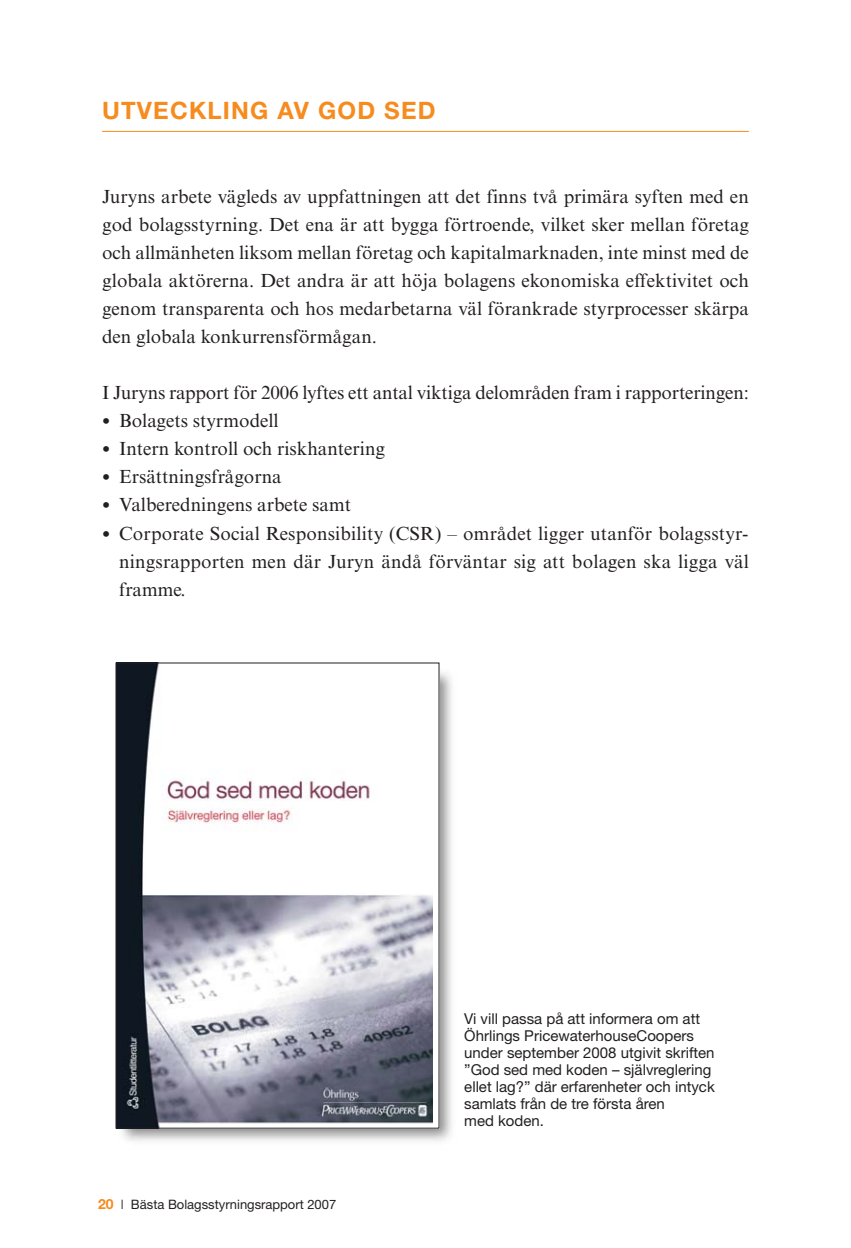
<style>
.page{position:relative;width:851px;height:1248px;background:#fff}
.page>*{position:absolute;margin:0;border:0;box-sizing:border-box;transform-origin:0 0}
.t1{font:700 24px "Helvetica Neue";letter-spacing:.05em;color:#f68b1e}
.t2{font:19px/28px "Times NRMT";color:#231f20;text-align:justify}
.t3{font:15px/17px "Helvetica Neue";color:#231f20}
.t4{font:13px "Helvetica Neue";color:#231f20}
.s1{font-size:23px}
.s2{font-weight:700;font-size:14px;color:#f68b1e}
.s3{font-weight:300}
</style>
<div class="page">
<img style="left:115px;top:665px;width:337px;height:476px">
<hr style="left:102px;top:131px;width:646px;height:1px;background:#f68b1e">
<img style="left:118px;top:664px;width:315px;height:462px">
<div style="left:116px;top:662px;width:323px;height:466px;border:1px solid #231f20"></div>
<p class="t1" style="left:102px;top:102px;width:335px">UTVECKLING AV GOD SED</p>
<p class="t2" style="left:102px;top:184px;width:648px">Juryns arbete vägleds av uppfattningen att det finns två primära syften med en god bolagsstyrning. Det ena är att bygga förtroende, vilket sker mellan företag och allmänheten liksom mellan företag och kapitalmarknaden, inte minst med de globala aktörerna. Det andra är att höja bolagens ekonomiska effektivitet och genom transparenta och hos medarbetarna väl förankrade styrprocesser skärpa den globala konkurrensförmågan.</p>
<p class="t2" style="left:102px;top:380px;width:648px">I Juryns rapport för 2006 lyftes ett antal viktiga delområden fram i rapporteringen:</p>
<p class="t2" style="left:102px;top:408px;width:178px"><span class="s1">•</span> Bolagets styrmodell</p>
<p class="t2" style="left:102px;top:436px;width:284px"><span class="s1">•</span> Intern kontroll och riskhantering</p>
<p class="t2" style="left:102px;top:464px;width:181px"><span class="s1">•</span> Ersättningsfrågorna</p>
<p class="t2" style="left:102px;top:492px;width:250px"><span class="s1">•</span> Valberedningens arbete samt</p>
<p class="t2" style="left:119px;top:520px;width:631px;text-indent:-17px"><span class="s1">•</span> Corporate Social Responsibility (CSR) – området ligger utanför bolagsstyr&shy;ningsrapporten men där Juryn ändå förväntar sig att bolagen ska ligga väl framme.</p>
<p class="t4" style="left:98px;top:1199px;width:240px"><span class="s2">20</span> <span class="s3">I</span> Bästa Bolagsstyrningsrapport 2007</p>
<p class="t3" style="left:464px;top:1011px;width:252px">Vi vill passa på att informera om att<br>Öhrlings PricewaterhouseCoopers under september 2008 utgivit skriften ”God sed med koden – självreglering ellet lag?” där erfarenheter och intyck samlats från de tre första åren<br>med koden.</p>
</div>
